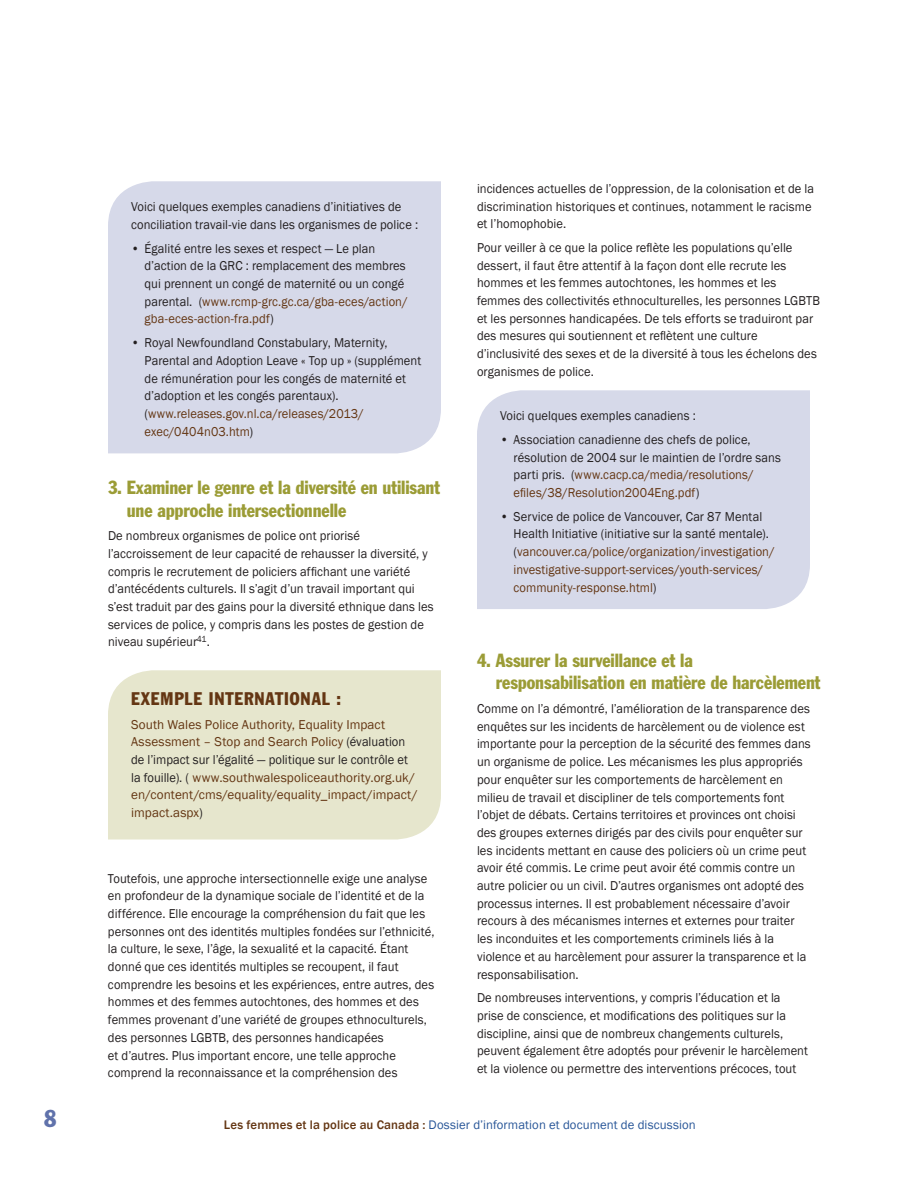
<style>
.page{position:relative;width:918px;height:1188px;background:#fff}
.page>*{position:absolute;margin:0;border:0;box-sizing:border-box;transform-origin:0 0}
.t1{font:condensed 24px "Franklin Gothic";color:#6072ab;scale:.95 1}
.Heading_2{font:condensed 18.75px/22.5px "Franklin Gothic";letter-spacing:-.005em;color:#9b9c36;scale:.95 1}
.t2{font:condensed 18px "Franklin Gothic";letter-spacing:.05em;color:#643613;scale:.95 1}
.text{font:13.2px/17.7px "Franklin Gothic";letter-spacing:.005em;color:#231f20;scale:.95 1}
.t3{font:13.2px/17.7px "Franklin Gothic";letter-spacing:.005em;color:#643613}
.t4{font:13.2px/17.7px "Franklin Gothic";letter-spacing:.005em;color:#643613;scale:.95 1}
.t5{font:12.75px "Franklin Gothic";letter-spacing:.005em;color:#285698}
.s1{color:#643613}
.s2{color:#231f20}
.s3{font-weight:500;color:#643613}
</style>
<div class="page">
<div style="left:108px;top:181px;width:333px;height:272px;background:#d6d9e9"></div>
<div style="left:108px;top:670px;width:333px;height:170px;background:#e6e6cd"></div>
<div style="left:477px;top:390px;width:333px;height:219px;background:#d6d9e9"></div>
<p class="text" style="left:131px;top:198px;width:304px">Voici quelques exemples canadiens d’initiatives de conciliation travail-vie dans les organismes de police :</p>
<p class="text" style="left:145px;top:240px;width:279px;text-indent:-13px">• Égalité entre les sexes et respect — Le plan d’action de la GRC : remplacement des membres qui prennent un congé de maternité ou un congé parental. (<span class="s1">www.rcmp-grc.gc.ca/gba-eces/action/ gba-eces-action-fra.pdf</span>)</p>
<p class="text" style="left:145px;top:334px;width:293px;text-indent:-13px">• Royal Newfoundland Constabulary, Maternity, Parental and Adoption Leave « Top up » (supplément de rémunération pour les congés de maternité et d’adoption et les congés parentaux). (<span class="s1">www.releases.gov.nl.ca/releases/2013/ exec/0404n03.htm</span>)</p>
<p class="Heading_2" style="left:127px;top:476px;width:331px;text-indent:-19px">3. Examiner le genre et la diversité en utilisant une approche intersectionnelle</p>
<p class="text" style="left:108px;top:527px;width:344px">De nombreux organismes de police ont priorisé l’accroissement de leur capacité de rehausser la diversité, y compris le recrutement de policiers affichant une variété d’antécédents culturels. Il s’agit d’un travail important qui s’est traduit par des gains pour la diversité ethnique dans les services de police, y compris dans les postes de gestion de niveau supérieur<sup>41</sup>.</p>
<p class="t2" style="left:131px;top:688px;width:223px">EXEMPLE INTERNATIONAL :</p>
<p class="t3" style="left:131px;top:716px;width:288px">South Wales Police Authority, Equality Impact Assessment – Stop and Search Policy <span class="s2">(évaluation de l’impact sur l’égalité — politique sur le contrôle et la fouille). (</span> www.southwalespoliceauthority.org.uk/ en/content/cms/equality/equality_impact/impact/ impact.aspx<span class="s2">)</span></p>
<p class="text" style="left:108px;top:870px;width:345px">Toutefois, une approche intersectionnelle exige une analyse en profondeur de la dynamique sociale de l’identité et de la différence. Elle encourage la compréhension du fait que les personnes ont des identités multiples fondées sur l’ethnicité, la culture, le sexe, l’âge, la sexualité et la capacité. Étant donné que ces identités multiples se recoupent, il faut comprendre les besoins et les expériences, entre autres, des hommes et des femmes autochtones, des hommes et des femmes provenant d’une variété de groupes ethnoculturels, des personnes LGBTB, des personnes handicapées<br>et d’autres. Plus important encore, une telle approche comprend la reconnaissance et la compréhension des</p>
<p class="text" style="left:477px;top:180px;width:356px">incidences actuelles de l’oppression, de la colonisation et de la discrimination historiques et continues, notamment le racisme et l’homophobie.</p>
<p class="text" style="left:477px;top:239px;width:362px">Pour veiller à ce que la police reflète les populations qu’elle dessert, il faut être attentif à la façon dont elle recrute les hommes et les femmes autochtones, les hommes et les femmes des collectivités ethnoculturelles, les personnes LGBTB et les personnes handicapées. De tels efforts se traduiront par des mesures qui soutiennent et reflètent une culture d’inclusivité des sexes et de la diversité à tous les échelons des organismes de police.</p>
<p class="text" style="left:500px;top:407px;width:208px">Voici quelques exemples canadiens :</p>
<p class="text" style="left:514px;top:431px;width:283px;text-indent:-13px">• Association canadienne des chefs de police, résolution de 2004 sur le maintien de l’ordre sans parti pris. (<span class="s1">www.cacp.ca/media/resolutions/ efiles/38/Resolution2004Eng.pdf</span>)</p>
<p class="t4" style="left:514px;top:508px;width:276px;text-indent:-13px"><span class="s2">• Service de police de Vancouver, Car 87 Mental Health Initiative (initiative sur la santé mentale). (</span>vancouver.ca/police/organization/investigation/ investigative-support-services/youth-services/ community-response.html<span class="s2">)</span></p>
<p class="Heading_2" style="left:496px;top:649px;width:343px;text-indent:-19px">4. Assurer la surveillance et la responsabilisation en matière de harcèlement</p>
<p class="text" style="left:477px;top:700px;width:353px">Comme on l’a démontré, l’amélioration de la transparence des enquêtes sur les incidents de harcèlement ou de violence est importante pour la perception de la sécurité des femmes dans un organisme de police. Les mécanismes les plus appropriés pour enquêter sur les comportements de harcèlement en milieu de travail et discipliner de tels comportements font l’objet de débats. Certains territoires et provinces ont choisi des groupes externes dirigés par des civils pour enquêter sur les incidents mettant en cause des policiers où un crime peut avoir été commis. Le crime peut avoir été commis contre un autre policier ou un civil. D’autres organismes ont adopté des processus internes. Il est probablement nécessaire d’avoir recours à des mécanismes internes et externes pour traiter les inconduites et les comportements criminels liés à la violence et au harcèlement pour assurer la transparence et la responsabilisation.</p>
<p class="text" style="left:477px;top:989px;width:350px">De nombreuses interventions, y compris l’éducation et la prise de conscience, et modifications des politiques sur la discipline, ainsi que de nombreux changements culturels, peuvent également être adoptés pour prévenir le harcèlement et la violence ou permettre des interventions précoces, tout</p>
<h1 class="t1" style="left:44px;top:1104px;width:14px">8</h1>
<p class="t5" style="left:224px;top:1116px;width:473px"><span class="s3">Les femmes et la police au Canada :</span> Dossier d’information et document de discussion</p>
</div>
